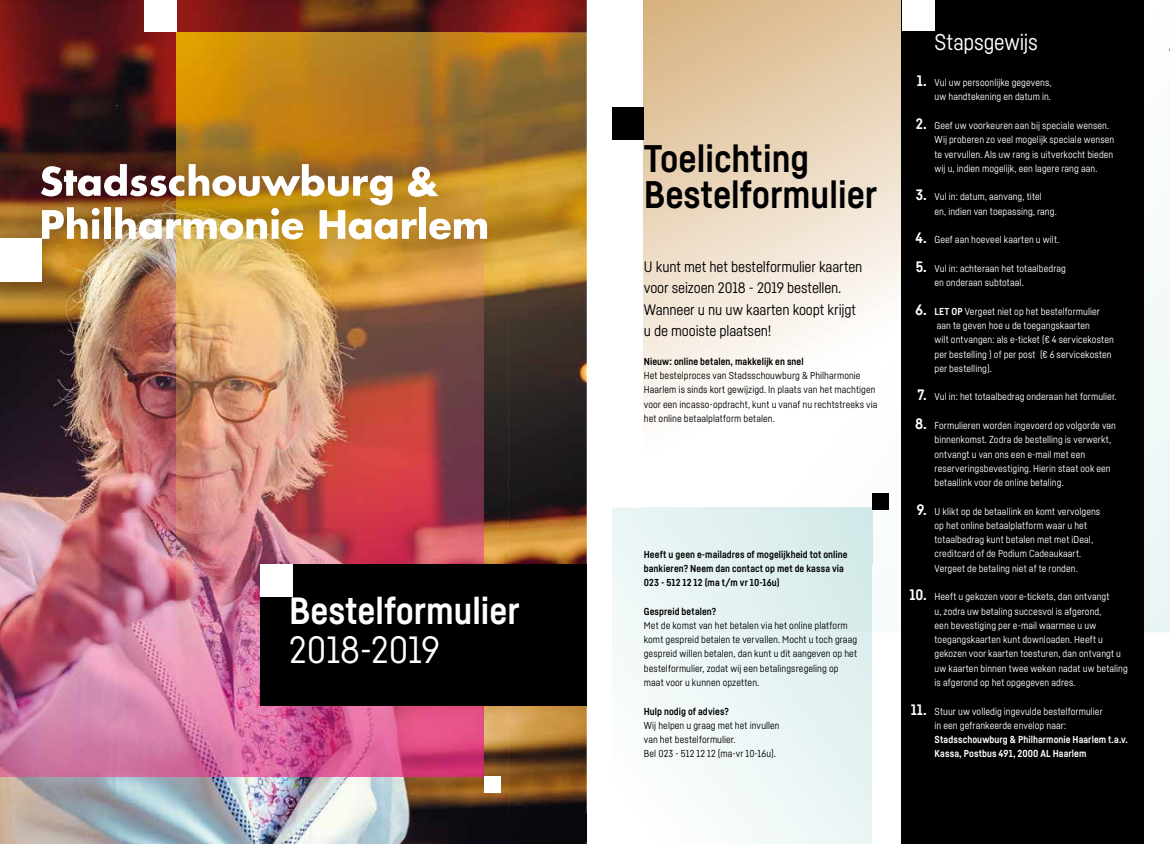
<style>
.page{position:relative;width:1170px;height:844px;background:#fff}
.page>*{position:absolute;margin:0;border:0;box-sizing:border-box;transform-origin:0 0}
.t1{font:700 37.88px/35.8px "Fabrikat";color:#000}
.t2{font:700 37.38px "Fabrikat";color:#fff}
.t3{font:37.38px "Fabrikat";color:#fff}
.t4{font:22.38px "Fabrikat";letter-spacing:-.01em;color:#fff}
.t5{font:14.88px/21.4px "Fabrikat";letter-spacing:-.01em;color:#000}
.t6{font:700 14.88px/28.5px "Fabrikat";color:#fff}
.t7{font:9.88px/14.2px "Fabrikat";letter-spacing:.005em;color:#fff}
.t8{font:9.88px/14.2px "Fabrikat";letter-spacing:.005em;color:#000}
.t9{font:700 9.88px/14.2px "Fabrikat";letter-spacing:.005em;color:#000}
.t10{font:700 9.88px/14.2px "Fabrikat";letter-spacing:.005em;color:#fff}
.s1{font-weight:700}
</style>
<div class="page">
<img style="left:0;top:0;width:586px;height:843px">
<img style="left:0;top:0;width:219px;height:128px">
<img style="left:219px;top:0;width:265px;height:33px">
<img style="left:0;top:128px;width:177px;height:648px">
<img style="left:484px;top:33px;width:102px;height:129px">
<img style="left:509px;top:162px;width:77px;height:681px">
<img style="left:467px;top:321px;width:42px;height:522px">
<img style="left:177px;top:776px;width:290px;height:67px">
<img style="left:177px;top:33px;width:307px;height:95px">
<img style="left:177px;top:321px;width:307px;height:455px">
<img style="left:177px;top:128px;width:348px;height:193px">
<img style="left:41px;top:164px;width:446px;height:75px">
<div style="left:0;top:239px;width:42px;height:43px;background:#fff"></div>
<div style="left:260px;top:564px;width:326px;height:141px;background:#000"></div>
<div style="left:260px;top:564px;width:32px;height:32px;background:#fff"></div>
<div style="left:144px;top:0;width:33px;height:32px;background:#fff"></div>
<div style="left:484px;top:776px;width:16px;height:16px;background:#fff"></div>
<svg style="left:612px;top:0;width:557px;height:632px"></svg>
<svg style="left:612px;top:632px;width:260px;height:211px"></svg>
<img style="left:612px;top:507px;width:260px;height:125px">
<img style="left:862px;top:0;width:39px;height:563px">
<img style="left:643px;top:0;width:219px;height:507px">
<img style="left:643px;top:507px;width:229px;height:56px">
<div style="left:901px;top:0;width:242px;height:843px;background:#000"></div>
<div style="left:601px;top:107px;width:42px;height:32px;background:#000"></div>
<div style="left:872px;top:493px;width:16px;height:16px;background:#000"></div>
<div style="left:901px;top:0;width:33px;height:31px;background:#fff"></div>
<svg style="left:580px;top:842px;width:7px;height:2px"></svg>
<div style="left:586px;top:0;width:25px;height:843px;background:#fff"></div>
<h2 class="t2" style="left:289px;top:588px;width:232px">Bestelformulier</h2>
<h2 class="t3" style="left:289px;top:627px;width:152px">2018-2019</h2>
<h1 class="t1" style="left:643px;top:140px;width:235px">Toelichting<br>Bestelformulier</h1>
<h3 class="t5" style="left:643px;top:255px;width:220px">U kunt met het bestelformulier kaarten voor seizoen 2018 - 2019 bestellen.<br>Wanneer u nu uw kaarten koopt krijgt u de mooiste plaatsen!</h3>
<p class="t9" style="left:643px;top:354px;width:161px">Nieuw: online betalen, makkelijk en snel</p>
<p class="t8" style="left:643px;top:368px;width:235px">Het bestelproces van Stadsschouwburg &amp; Philharmonie Haarlem is sinds kort gewijzigd. In plaats van het machtigen voor een incasso-opdracht, kunt u vanaf nu rechtstreeks via het online betaalplatform betalen.</p>
<p class="t9" style="left:643px;top:546px;width:205px">Heeft u geen e-mailadres of mogelijkheid tot online bankieren? Neem dan contact op met de kassa via<br>023 - 512 12 12 (ma t/m vr 10-16u)</p>
<p class="t9" style="left:643px;top:603px;width:74px">Gespreid betalen?</p>
<p class="t8" style="left:643px;top:618px;width:215px">Met de komst van het betalen via het online platform komt gespreid betalen te vervallen. Mocht u toch graag gespreid willen betalen, dan kunt u dit aangeven op het bestelformulier, zodat wij een betalingsregeling op maat voor u kunnen opzetten.</p>
<p class="t9" style="left:643px;top:703px;width:87px">Hulp nodig of advies?</p>
<p class="t8" style="left:643px;top:717px;width:137px">Wij helpen u graag met het invullen van het bestelformulier.<br>Bel 023 - 512 12 12 (ma-vr 10-16u).</p>
<h3 class="t6" style="left:916px;top:66px;width:11px">1.</h3>
<h3 class="t6" style="left:915px;top:109px;width:12px">2.</h3>
<h3 class="t6" style="left:915px;top:180px;width:12px">3.</h3>
<h3 class="t6" style="left:915px;top:223px;width:13px">4.<br>5.</h3>
<h3 class="t6" style="left:915px;top:295px;width:13px">6.</h3>
<h3 class="t6" style="left:915px;top:380px;width:13px">7.<br>8.</h3>
<h3 class="t6" style="left:916px;top:494px;width:12px">9.</h3>
<h3 class="t6" style="left:909px;top:580px;width:19px">10.</h3>
<h3 class="t6" style="left:910px;top:694px;width:17px">11.</h3>
<h3 class="t4" style="left:934px;top:29px;width:105px">Stapsgewijs</h3>
<p class="t7" style="left:934px;top:75px;width:119px">Vul uw persoonlijke gegevens, uw handtekening en datum in.</p>
<p class="t7" style="left:934px;top:118px;width:181px">Geef uw voorkeuren aan bij speciale wensen.<br>Wij proberen zo veel mogelijk speciale wensen te vervullen. Als uw rang is uitverkocht bieden wij u, indien mogelijk, een lagere rang aan.</p>
<p class="t7" style="left:934px;top:189px;width:124px">Vul in: datum, aanvang, titel<br>en, indien van toepassing, rang.</p>
<p class="t7" style="left:934px;top:232px;width:126px">Geef aan hoeveel kaarten u wilt.</p>
<p class="t7" style="left:934px;top:261px;width:133px">Vul in: achteraan het totaalbedrag en onderaan subtotaal.</p>
<p class="t7" style="left:934px;top:304px;width:181px"><span class="s1">LET OP</span> Vergeet niet op het bestelformulier aan te geven hoe u de toegangskaarten<br>wilt ontvangen: als e-ticket (€ 4 servicekosten per bestelling ) of per post (€ 6 servicekosten per bestelling).</p>
<p class="t7" style="left:934px;top:389px;width:184px">Vul in: het totaalbedrag onderaan het formulier.</p>
<p class="t7" style="left:934px;top:418px;width:183px">Formulieren worden ingevoerd op volgorde van binnen komst. Zodra de bestelling is verwerkt, ontvangt u van ons een e-mail met een reserveringsbevestiging. Hierin staat ook een betaallink voor de online betaling.</p>
<p class="t7" style="left:934px;top:503px;width:167px">U klikt op de betaallink en komt vervolgens op het online betaalplatform waar u het totaalbedrag kunt betalen met met iDeal, creditcard of de Podium Cadeaukaart.<br>Vergeet de betaling niet af te ronden.</p>
<p class="t7" style="left:934px;top:589px;width:195px">Heeft u gekozen voor e-tickets, dan ontvangt<br>u, zodra uw betaling succesvol is afgerond,<br>een bevestiging per e-mail waarmee u uw toegangskaarten kunt downloaden. Heeft u gekozen voor kaarten toesturen, dan ontvangt u uw kaarten binnen twee weken nadat uw betaling is afgerond op het opgegeven adres.</p>
<p class="t7" style="left:934px;top:703px;width:170px">Stuur uw volledig ingevulde bestelformulier in een gefrankeerde envelop naar:</p>
<p class="t10" style="left:934px;top:732px;width:195px">Stadsschouwburg &amp; Philharmonie Haarlem t.a.v.<br>Kassa, Postbus 491, 2000 AL Haarlem</p>
</div>
